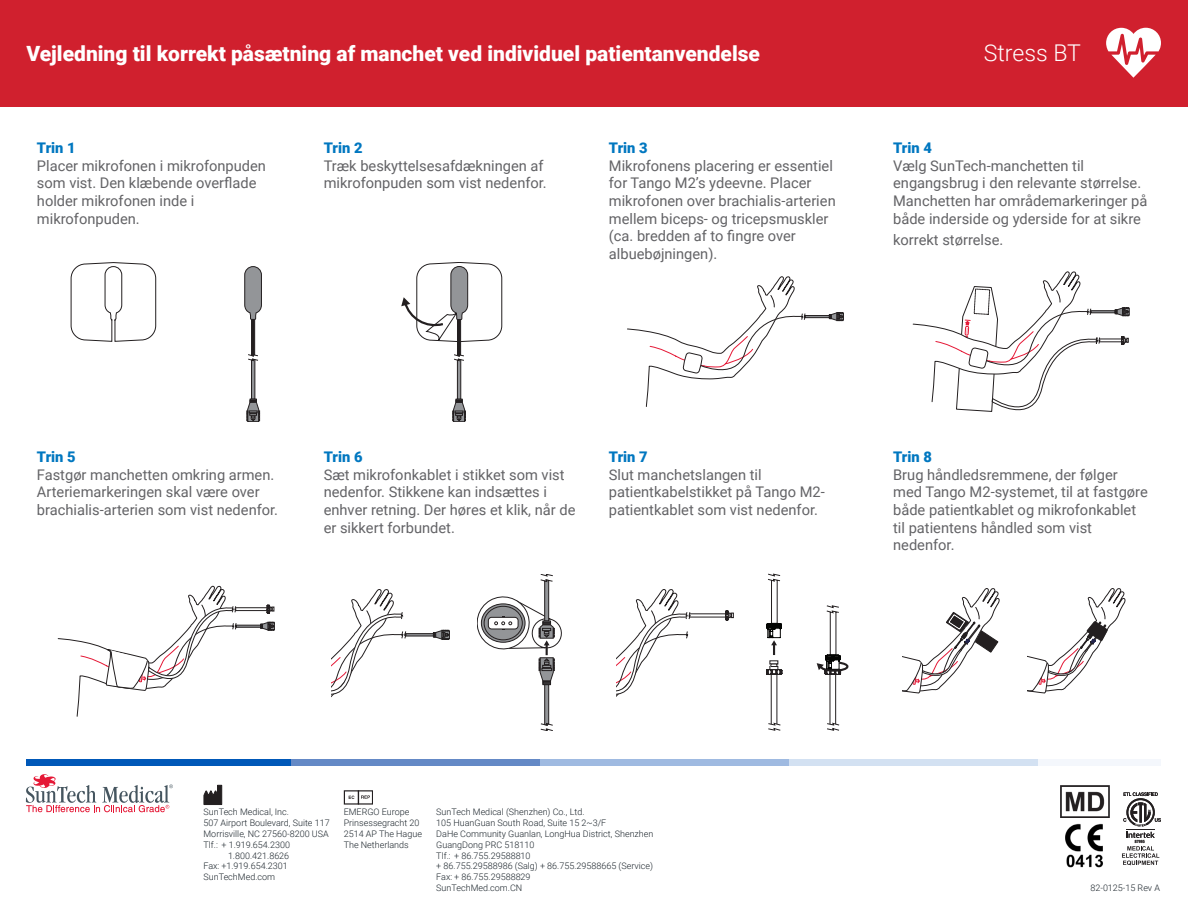
<style>
.page{position:relative;width:1188px;height:918px;background:#fff}
.page>*{position:absolute;margin:0;border:0;box-sizing:border-box;transform-origin:0 0}
.t1{font:300 23.1px "Roboto";color:#fff}
.t2{font:900 21px "Roboto";color:#fff}
.t3{font:14.7px/17.5px "Roboto";color:#636366}
.t4{font:900 14.7px "Roboto";color:#0077c0}
.t5{font:300 9px "Roboto";color:#1b242b}
.t6{font:700 4.35px "Arial Narrow";color:#231f20}
</style>
<div class="page">
<div style="left:0;top:0;width:1188px;height:107px;background:#d0202e"></div>
<svg style="left:1106px;top:28px;width:55px;height:50px"></svg>
<svg style="left:71px;top:262px;width:191px;height:160px"></svg>
<svg style="left:58px;top:586px;width:217px;height:131px"></svg>
<div style="left:417px;top:264px;width:85px;height:76px;border:1px solid #231f20;border-radius:14px"></div>
<svg style="left:401px;top:266px;width:67px;height:156px"></svg>
<svg style="left:627px;top:276px;width:217px;height:131px"></svg>
<svg style="left:913px;top:272px;width:216px;height:140px"></svg>
<svg style="left:902px;top:588px;width:98px;height:106px"></svg>
<svg style="left:1028px;top:588px;width:97px;height:106px"></svg>
<svg style="left:616px;top:589px;width:118px;height:108px"></svg>
<svg style="left:766px;top:574px;width:16px;height:156px"></svg>
<svg style="left:817px;top:605px;width:32px;height:125px"></svg>
<svg style="left:477px;top:574px;width:85px;height:157px"></svg>
<div style="left:485px;top:653px;width:46px;height:81px;background:#fff"></div>
<div style="left:689px;top:624px;width:49px;height:23px;background:#fff"></div>
<svg style="left:332px;top:589px;width:118px;height:108px"></svg>
<div style="left:404px;top:605px;width:49px;height:22px;background:#fff"></div>
<div style="left:26px;top:759px;width:265px;height:7px;background:#0058b8"></div>
<div style="left:291px;top:759px;width:249px;height:7px;background:#6489c6"></div>
<div style="left:540px;top:759px;width:250px;height:7px;background:#9fbae1"></div>
<div style="left:790px;top:759px;width:249px;height:7px;background:#d3e1f2"></div>
<div style="left:1039px;top:759px;width:122px;height:7px;background:#f4f7fc"></div>
<div style="left:358px;top:790px;width:15px;height:15px;border:1px solid #231f20"></div>
<svg style="left:349px;top:796px;width:5px;height:3px"></svg>
<svg style="left:361px;top:795px;width:9px;height:4px"></svg>
<div style="left:344px;top:790px;width:15px;height:15px;border:1px solid #231f20"></div>
<svg style="left:204px;top:785px;width:18px;height:20px"></svg>
<svg style="left:1123px;top:792px;width:38px;height:46px"></svg>
<svg style="left:1122px;top:846px;width:37px;height:19px"></svg>
<svg style="left:26px;top:774px;width:147px;height:38px"></svg>
<img style="left:1065px;top:823px;width:38px;height:45px">
<img style="left:1061px;top:785px;width:48px;height:32px">
<p class="t2" style="left:26px;top:38px;width:735px">Vejledning til korrekt påsætning af manchet ved individuel patientanvendelse</p>
<p class="t4" style="left:37px;top:138px;width:40px">Trin 1</p>
<p class="t3" style="left:37px;top:156px;width:231px">Placer mikrofonen i mikrofonpuden som vist. Den klæbende overflade holder mikrofonen inde i mikrofonpuden.</p>
<p class="t4" style="left:324px;top:138px;width:40px">Trin 2</p>
<p class="t3" style="left:324px;top:156px;width:225px">Træk beskyttelsesafdækningen af mikrofonpuden som vist nedenfor.</p>
<p class="t4" style="left:609px;top:138px;width:40px">Trin 3</p>
<p class="t3" style="left:609px;top:156px;width:228px">Mikrofonens placering er essentiel for Tango M2’s ydeevne. Placer mikrofonen over brachialis-arterien mellem biceps- og tricepsmuskler (ca. bredden af to fingre over albuebøjningen).</p>
<p class="t1" style="left:984px;top:37px;width:99px">Stress BT</p>
<p class="t4" style="left:893px;top:138px;width:40px">Trin 4</p>
<p class="t3" style="left:893px;top:156px;width:256px">Vælg SunTech-manchetten til engangsbrug i den relevante størrelse.<br>Manchetten har områdemarkeringer på både inderside og yderside for at sikre</p>
<p class="t3" style="left:893px;top:231px;width:112px">korrekt størrelse.</p>
<p class="t4" style="left:37px;top:447px;width:40px">Trin 5</p>
<p class="t3" style="left:37px;top:465px;width:243px">Fastgør manchetten omkring armen.<br>Arteriemarkeringen skal være over brachialis-arterien som vist nedenfor.</p>
<p class="t4" style="left:324px;top:447px;width:40px">Trin 6</p>
<p class="t3" style="left:324px;top:465px;width:253px">Sæt mikrofonkablet i stikket som vist nedenfor. Stikkene kan indsættes i enhver retning. Der høres et klik, når de er sikkert forbundet.</p>
<p class="t4" style="left:609px;top:447px;width:40px">Trin 7</p>
<p class="t3" style="left:609px;top:465px;width:217px">Slut manchetslangen til patientkabelstikket på Tango M2- patientkablet som vist nedenfor.</p>
<p class="t4" style="left:893px;top:447px;width:40px">Trin 8</p>
<p class="t3" style="left:893px;top:465px;width:256px">Brug håndledsremmene, der følger med Tango M2-systemet, til at fastgøre både patientkablet og mikrofonkablet til patientens håndled som vist nedenfor.</p>
<p class="t5" style="left:204px;top:806px;width:87px">SunTech Medical, Inc.</p>
<p class="t5" style="left:204px;top:817px;width:128px">507 Airport Boulevard, Suite 117</p>
<p class="t5" style="left:204px;top:827px;width:127px">Morrisville, NC 27560-8200 USA</p>
<p class="t5" style="left:204px;top:838px;width:88px">Tlf.: + 1.919.654.2300</p>
<p class="t5" style="left:228px;top:849px;width:63px">1.800.421.8626</p>
<p class="t5" style="left:204px;top:860px;width:86px">Fax: +1.919.654.2301</p>
<p class="t5" style="left:204px;top:871px;width:73px">SunTechMed.com</p>
<p class="t5" style="left:436px;top:806px;width:150px">SunTech Medical (Shenzhen) Co., Ltd.</p>
<p class="t5" style="left:436px;top:817px;width:172px">105 HuanGuan South Road, Suite 15 2~3/F</p>
<p class="t5" style="left:436px;top:827px;width:219px">DaHe Community Guanlan, LongHua District, Shenzhen</p>
<p class="t5" style="left:436px;top:838px;width:100px">GuangDong PRC 518110</p>
<p class="t5" style="left:436px;top:849px;width:96px">Tlf.: + 86.755.29588810</p>
<p class="t5" style="left:436px;top:860px;width:218px">+ 86.755.29588986 (Salg) + 86.755.29588665 (Service)</p>
<p class="t5" style="left:436px;top:871px;width:96px">Fax: + 86.755.29588829</p>
<p class="t5" style="left:436px;top:881px;width:88px">SunTechMed.com.CN</p>
<p class="t5" style="left:344px;top:806px;width:67px">EMERGO Europe</p>
<p class="t5" style="left:344px;top:817px;width:77px">Prinsessegracht 20</p>
<p class="t5" style="left:344px;top:827px;width:80px">2514 AP The Hague</p>
<p class="t5" style="left:344px;top:838px;width:67px">The Netherlands</p>
<p class="t6" style="left:1135px;top:838px;width:11px">87995</p>
<p class="t5" style="left:1090px;top:881px;width:71px">82-0125-15 Rev A</p>
</div>
